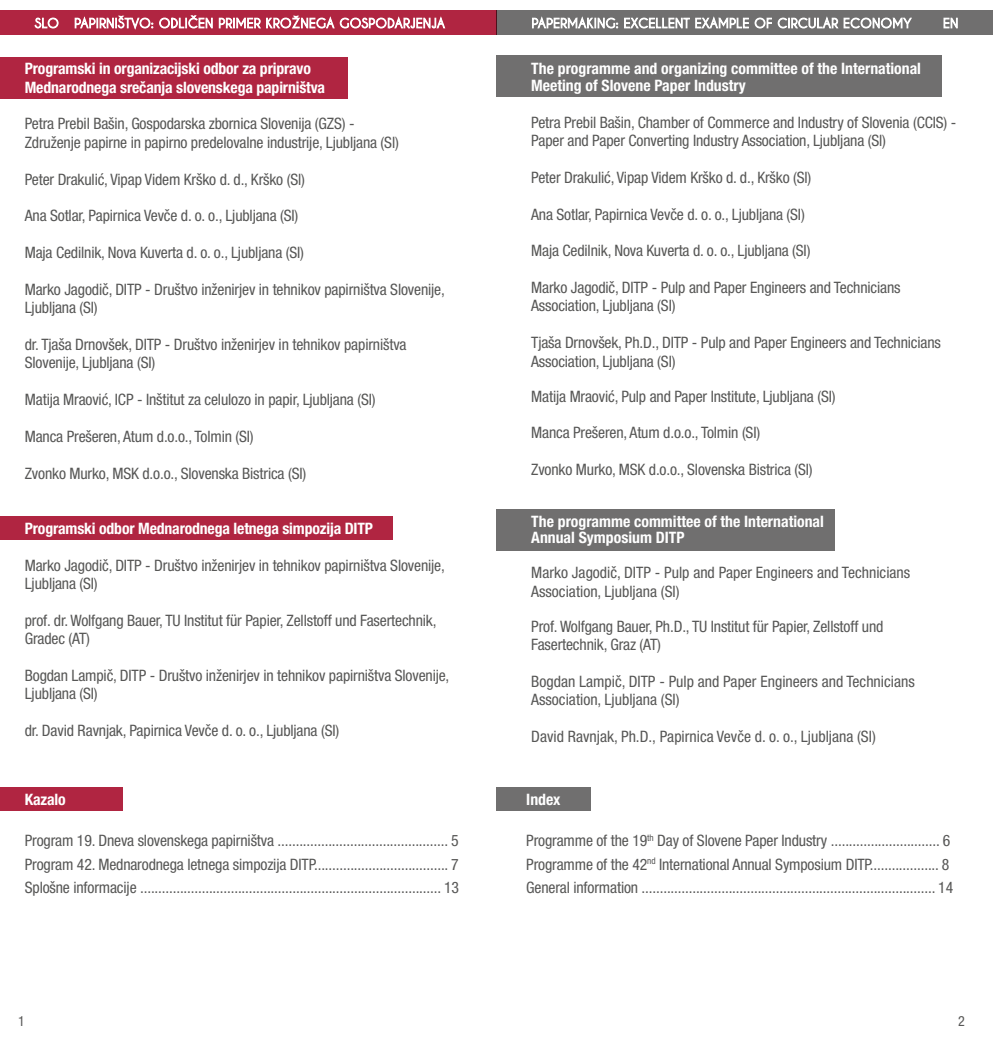
<style>
.page{position:relative;width:993px;height:1042px;background:#fff}
.page>*{position:absolute;margin:0;border:0;box-sizing:border-box;transform-origin:0 0}
.t1{font:condensed 15.75px/18.4px "Helvetica Neue LT Pro";letter-spacing:-.01em;color:#575756}
.t2{font:700 condensed 15.75px/16.6px "Helvetica Neue LT Pro";letter-spacing:-.005em;color:#fff}
.t3{font:condensed 14px "Helvetica Neue LT Pro";color:#575756}
</style>
<div class="page">
<div style="left:0;top:10px;width:496px;height:25px;background:#b02541"></div>
<div style="left:496px;top:10px;width:496px;height:25px;background:#706f6f"></div>
<svg style="left:35px;top:18px;width:23px;height:10px"></svg>
<svg style="left:75px;top:15px;width:370px;height:15px"></svg>
<svg style="left:532px;top:16px;width:379px;height:13px"></svg>
<svg style="left:943px;top:18px;width:14px;height:10px"></svg>
<div style="left:0;top:516px;width:392px;height:24px;background:#b02541"></div>
<div style="left:0;top:787px;width:122px;height:23px;background:#b02541"></div>
<div style="left:496px;top:787px;width:94px;height:23px;background:#706f6f"></div>
<div style="left:0;top:57px;width:347px;height:42px;background:#b02541"></div>
<div style="left:496px;top:55px;width:446px;height:42px;background:#706f6f"></div>
<div style="left:496px;top:509px;width:339px;height:42px;background:#706f6f"></div>
<p class="t2" style="left:25px;top:60px;width:301px;line-height:18.4px">Programski in organizacijski odbor za pripravo<br>Mednarodnega srečanja slovenskega papirništva</p>
<p class="t1" style="left:25px;top:114px;width:375px">Petra Prebil Bašin, Gospodarska zbornica Slovenija (GZS) -<br>Združenje papirne in papirno predelovalne industrije, Ljubljana (Sl)</p>
<p class="t1" style="left:25px;top:170px;width:281px">Peter Drakulić, Vipap Videm Krško d. d., Krško (Sl)</p>
<p class="t1" style="left:25px;top:206px;width:275px">Ana Sotlar, Papirnica Vevče d. o. o., Ljubljana (SI)</p>
<p class="t1" style="left:25px;top:243px;width:281px">Maja Cedilnik, Nova Kuverta d. o. o., Ljubljana (SI)</p>
<p class="t1" style="left:25px;top:280px;width:421px">Marko Jagodič, DITP - Društvo inženirjev in tehnikov papirništva Slovenije,<br>Ljubljana (SI)</p>
<p class="t1" style="left:25px;top:335px;width:383px">dr. Tjaša Drnovšek, DITP - Društvo inženirjev in tehnikov papirništva<br>Slovenije, Ljubljana (SI)</p>
<p class="t1" style="left:25px;top:390px;width:352px">Matija Mraović, ICP - Inštitut za celulozo in papir, Ljubljana (SI)</p>
<p class="t1" style="left:25px;top:427px;width:230px">Manca Prešeren, Atum d.o.o., Tolmin (SI)</p>
<p class="t1" style="left:25px;top:464px;width:283px">Zvonko Murko, MSK d.o.o., Slovenska Bistrica (SI)</p>
<p class="t2" style="left:25px;top:520px;width:349px">Programski odbor Mednarodnega letnega simpozija DITP</p>
<p class="t1" style="left:25px;top:555px;width:421px">Marko Jagodič, DITP - Društvo inženirjev in tehnikov papirništva Slovenije,<br>Ljubljana (SI)</p>
<p class="t1" style="left:25px;top:611px;width:413px">prof. dr. Wolfgang Bauer, TU Institut für Papier, Zellstoff und Fasertechnik,<br>Gradec (AT)</p>
<p class="t1" style="left:25px;top:666px;width:426px">Bogdan Lampič, DITP - Društvo inženirjev in tehnikov papirništva Slovenije,<br>Ljubljana (SI)</p>
<p class="t1" style="left:25px;top:721px;width:316px">dr. David Ravnjak, Papirnica Vevče d. o. o., Ljubljana (SI)</p>
<p class="t2" style="left:25px;top:790px;width:42px">Kazalo</p>
<p class="t1" style="left:25px;top:829px;width:435px;line-height:23.3px;text-align:justify">Program 19. Dneva slovenskega papirništva ............................................... 5<br>Program 42. Mednarodnega letnega simpozija DITP..................................... 7<br>Splošne informacije ................................................................................... 13</p>
<p class="t2" style="left:531px;top:60px;width:391px">The programme and organizing committee of the International<br>Meeting of Slovene Paper Industry</p>
<p class="t1" style="left:531px;top:113px;width:426px">Petra Prebil Bašin, Chamber of Commerce and Industry of Slovenia (CCIS) -<br>Paper and Paper Converting Industry Association, Ljubljana (Sl)</p>
<p class="t1" style="left:531px;top:168px;width:281px">Peter Drakulić, Vipap Videm Krško d. d., Krško (Sl)</p>
<p class="t1" style="left:531px;top:205px;width:275px">Ana Sotlar, Papirnica Vevče d. o. o., Ljubljana (SI)</p>
<p class="t1" style="left:531px;top:241px;width:281px">Maja Cedilnik, Nova Kuverta d. o. o., Ljubljana (SI)</p>
<p class="t1" style="left:531px;top:278px;width:371px">Marko Jagodič, DITP - Pulp and Paper Engineers and Technicians<br>Association, Ljubljana (SI)</p>
<p class="t1" style="left:531px;top:333px;width:411px">Tjaša Drnovšek, Ph.D., DITP - Pulp and Paper Engineers and Technicians<br>Association, Ljubljana (SI)</p>
<p class="t1" style="left:531px;top:387px;width:306px">Matija Mraović, Pulp and Paper Institute, Ljubljana (SI)</p>
<p class="t1" style="left:531px;top:423px;width:230px">Manca Prešeren, Atum d.o.o., Tolmin (SI)</p>
<p class="t1" style="left:531px;top:460px;width:283px">Zvonko Murko, MSK d.o.o., Slovenska Bistrica (SI)</p>
<p class="t2" style="left:531px;top:513px;width:294px">The programme committee of the International<br>Annual Symposium DITP</p>
<p class="t1" style="left:531px;top:563px;width:380px">Marko Jagodič, DITP - Pulp and Paper Engineers and Technicians<br>Association, Ljubljana (SI)</p>
<p class="t1" style="left:531px;top:617px;width:353px">Prof. Wolfgang Bauer, Ph.D., TU Institut für Papier, Zellstoff und<br>Fasertechnik, Graz (AT)</p>
<p class="t1" style="left:531px;top:672px;width:385px">Bogdan Lampič, DITP - Pulp and Paper Engineers and Technicians<br>Association, Ljubljana (SI)</p>
<p class="t1" style="left:531px;top:727px;width:346px">David Ravnjak, Ph.D., Papirnica Vevče d. o. o., Ljubljana (SI)</p>
<p class="t2" style="left:526px;top:791px;width:36px">Index</p>
<p class="t1" style="left:526px;top:829px;width:428px;line-height:23.3px">Programme of the 19<sup>th</sup> Day of Slovene Paper Industry .............................. 6<br>Programme of the 42<sup>nd</sup> International Annual Symposium DITP................... 8<br>General information ................................................................................. 14</p>
<p class="t3" style="left:18px;top:1012px;width:8px">1</p>
<p class="t3" style="left:957px;top:1012px;width:8px">2</p>
</div>
